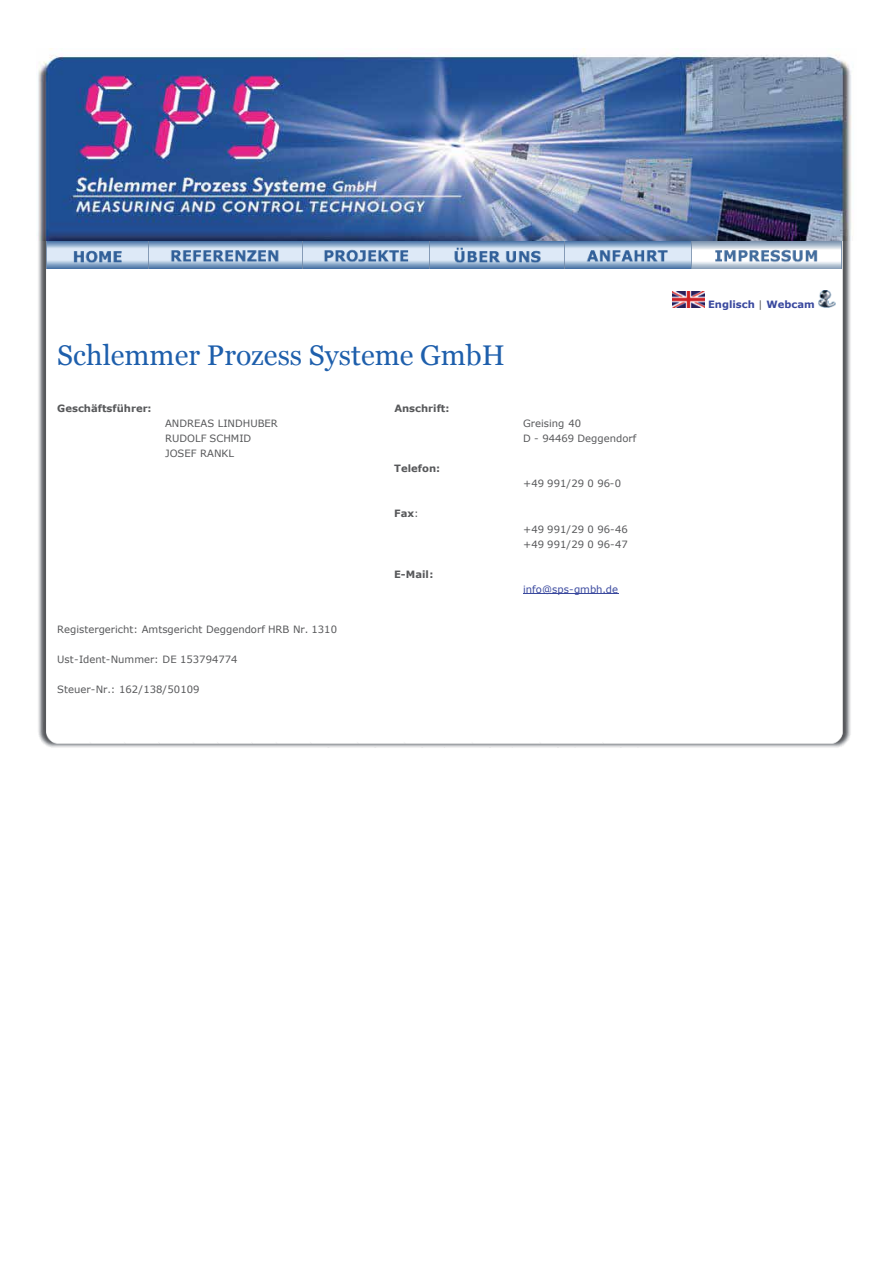
<style>
.page{position:relative;width:893px;height:1263px;background:#fff}
.page>*{position:absolute;margin:0;border:0;box-sizing:border-box;transform-origin:0 0}
.t1{font:28.5px "Georgia";color:#1e5fac}
.t2{font:10.05px/15px "Verdana";color:#57585a}
.t3{font:700 10.05px "Verdana";color:#57585a}
.t4{font:10.05px "Verdana";color:#39489e}
.t5{font:700 10.05px "Verdana";color:#39489e}
.s1{font-weight:400}
.s2{font-weight:400;color:#57585a}
</style>
<div class="page">
<img style="left:38px;top:48px;width:814px;height:700px">
<div style="left:36px;top:270px;width:820px;height:451px;background:#fff"></div>
<img style="left:46px;top:241px;width:796px;height:29px">
<img style="left:673px;top:292px;width:32px;height:16px">
<img style="left:818px;top:291px;width:17px;height:17px">
<hr style="left:523px;top:594px;width:95px;height:1px;background:#39489d">
<h1 class="t1" style="left:57px;top:338px;width:449px">Schlemmer Prozess Systeme GmbH</h1>
<p class="t3" style="left:57px;top:402px;width:96px">Geschäftsführer:</p>
<p class="t3" style="left:394px;top:402px;width:57px">Anschrift:</p>
<p class="t2" style="left:165px;top:416px;width:114px">ANDREAS LINDHUBER</p>
<p class="t2" style="left:523px;top:416px;width:59px">Greising 40</p>
<p class="t2" style="left:165px;top:431px;width:88px">RUDOLF SCHMID</p>
<p class="t2" style="left:523px;top:431px;width:115px">D - 94469 Deggendorf</p>
<p class="t2" style="left:165px;top:446px;width:71px">JOSEF RANKL</p>
<p class="t3" style="left:394px;top:462px;width:47px">Telefon:</p>
<p class="t2" style="left:523px;top:476px;width:100px">+49 991/29 0 96-0</p>
<p class="t3" style="left:394px;top:507px;width:26px">Fax<span class="s1">:</span></p>
<p class="t2" style="left:523px;top:521px;width:106px">+49 991/29 0 96-46 +49 991/29 0 96-47</p>
<p class="t3" style="left:394px;top:567px;width:41px">E-Mail:</p>
<p class="t4" style="left:523px;top:582px;width:96px">info@sps-gmbh.de</p>
<p class="t2" style="left:57px;top:622px;width:281px">Registergericht: Amtsgericht Deggendorf HRB Nr. 1310</p>
<p class="t2" style="left:57px;top:652px;width:182px">Ust-Ident-Nummer: DE 153794774</p>
<p class="t2" style="left:57px;top:682px;width:144px">Steuer-Nr.: 162/138/50109</p>
<p class="t5" style="left:708px;top:297px;width:108px">Englisch <span class="s2">|</span> Webcam</p>
</div>
